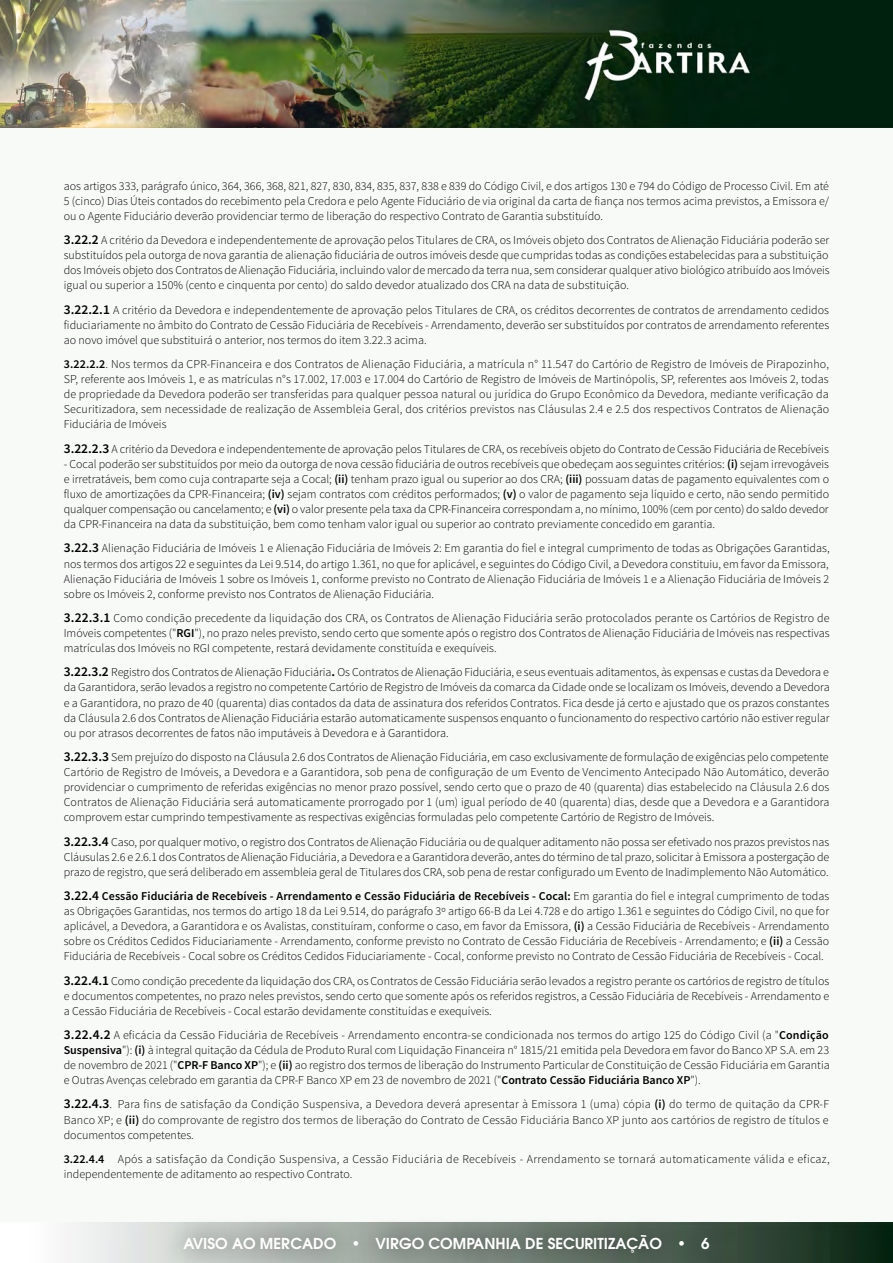
<style>
.page{position:relative;width:893px;height:1263px;background:#fff}
.page>*{position:absolute;margin:0;border:0;box-sizing:border-box;transform-origin:0 0}
.t1{font:600 15px "ITC Avant Garde Pro";color:#fff}
.t2{font:300 12px/15.1px "Source Sans Pro";color:#000;text-align:justify}
.t3{font:300 12px/15.1px "Source Sans Pro";letter-spacing:.025em;color:#000}
.s1{font-weight:600;font-size:13.5px}
.s2{font-weight:600}
</style>
<div class="page">
<img style="left:0;top:1px;width:893px;height:127px">
<img style="left:68px;top:1222px;width:825px;height:41px">
<div style="left:162px;top:1213px;width:569px;height:50px;background:#000;opacity:.75"></div>
<div style="left:0;top:128px;width:893px;height:1094px;background:#f8faf8"></div>
<p class="t2" style="left:64px;top:178px;width:767px">aos artigos 333, parágrafo único, 364, 366, 368, 821, 827, 830, 834, 835, 837, 838 e 839 do Código Civil, e dos artigos 130 e 794 do Código de Processo Civil. Em até 5 (cinco) Dias Úteis contados do recebimento pela Credora e pelo Agente Fiduciário de via original da carta de fiança nos termos acima previstos, a Emissora e/ ou o Agente Fiduciário deverão providenciar termo de liberação do respectivo Contrato de Garantia substituído.</p>
<p class="t2" style="left:64px;top:233px;width:767px"><span class="s1">3.22.2</span> A critério da Devedora e independentemente de aprovação pelos Titulares de CRA, os Imóveis objeto dos Contratos de Alienação Fiduciária poderão ser substituídos pela outorga de nova garantia de alienação fiduciária de outros imóveis desde que cumpridas todas as condições estabelecidas para a substituição dos Imóveis objeto dos Contratos de Alienação Fiduciária, incluindo valor de mercado da terra nua, sem considerar qualquer ativo biológico atribuído aos Imóveis igual ou superior a 150% (cento e cinquenta por cento) do saldo devedor atualizado dos CRA na data de substituição.</p>
<p class="t2" style="left:64px;top:302px;width:767px"><span class="s1">3.22.2.1</span> A critério da Devedora e independentemente de aprovação pelos Titulares de CRA, os créditos decorrentes de contratos de arrendamento cedidos fiduciariamente no âmbito do Contrato de Cessão Fiduciária de Recebíveis - Arrendamento, deverão ser substituídos por contratos de arrendamento referentes ao novo imóvel que substituirá o anterior, nos termos do item 3.22.3 acima.</p>
<p class="t2" style="left:64px;top:356px;width:767px"><span class="s2">3.22.2.2</span>. Nos termos da CPR-Financeira e dos Contratos de Alienação Fiduciária, a matrícula n° 11.547 do Cartório de Registro de Imóveis de Pirapozinho, SP, referente aos Imóveis 1, e as matrículas n°s 17.002, 17.003 e 17.004 do Cartório de Registro de Imóveis de Martinópolis, SP, referentes aos Imóveis 2, todas de propriedade da Devedora poderão ser transferidas para qualquer pessoa natural ou jurídica do Grupo Econômico da Devedora, mediante verificação da Securitizadora, sem necessidade de realização de Assembleia Geral, dos critérios previstos nas Cláusulas 2.4 e 2.5 dos respectivos Contratos de Alienação Fiduciária de Imóveis</p>
<p class="t2" style="left:64px;top:441px;width:767px"><span class="s1">3.22.2.3</span> A critério da Devedora e independentemente de aprovação pelos Titulares de CRA, os recebíveis objeto do Contrato de Cessão Fiduciária de Recebíveis</p>
<p class="t2" style="left:64px;top:456px;width:767px">- Cocal poderão ser substituídos por meio da outorga de nova cessão fiduciária de outros recebíveis que obedeçam aos seguintes critérios: <span class="s2">(i)</span> sejam irrevogáveis e irretratáveis, bem como cuja contraparte seja a Cocal; <span class="s2">(ii)</span> tenham prazo igual ou superior ao dos CRA; <span class="s2">(iii)</span> possuam datas de pagamento equivalentes com o fluxo de amortizações da CPR-Financeira; <span class="s2">(iv)</span> sejam contratos com créditos performados; <span class="s2">(v)</span> o valor de pagamento seja líquido e certo, não sendo permitido qualquer compensação ou cancelamento; e <span class="s2">(vi)</span> o valor presente pela taxa da CPR-Financeira correspondam a, no mínimo, 100% (cem por cento) do saldo devedor da CPR-Financeira na data da substituição, bem como tenham valor igual ou superior ao contrato previamente concedido em garantia.</p>
<p class="t2" style="left:64px;top:541px;width:767px"><span class="s1">3.22.3</span> Alienação Fiduciária de Imóveis 1 e Alienação Fiduciária de Imóveis 2: Em garantia do fiel e integral cumprimento de todas as Obrigações Garantidas, nos termos dos artigos 22 e seguintes da Lei 9.514, do artigo 1.361, no que for aplicável, e seguintes do Código Civil, a Devedora constituiu, em favor da Emissora, Alienação Fiduciária de Imóveis 1 sobre os Imóveis 1, conforme previsto no Contrato de Alienação Fiduciária de Imóveis 1 e a Alienação Fiduciária de Imóveis 2 sobre os Imóveis 2, conforme previsto nos Contratos de Alienação Fiduciária.</p>
<p class="t2" style="left:64px;top:610px;width:767px"><span class="s1">3.22.3.1</span> Como condição precedente da liquidação dos CRA, os Contratos de Alienação Fiduciária serão protocolados perante os Cartórios de Registro de Imóveis competentes ("<span class="s2">RGI</span>"), no prazo neles previsto, sendo certo que somente após o registro dos Contratos de Alienação Fiduciária de Imóveis nas respectivas matrículas dos Imóveis no RGI competente, restará devidamente constituída e exequíveis.</p>
<p class="t2" style="left:64px;top:665px;width:767px"><span class="s1">3.22.3.2</span> Registro dos Contratos de Alienação Fiduciária<span class="s1">.</span> Os Contratos de Alienação Fiduciária, e seus eventuais aditamentos, às expensas e custas da Devedora e da Garantidora, serão levados a registro no competente Cartório de Registro de Imóveis da comarca da Cidade onde se localizam os Imóveis, devendo a Devedora e a Garantidora, no prazo de 40 (quarenta) dias contados da data de assinatura dos referidos Contratos. Fica desde já certo e ajustado que os prazos constantes da Cláusula 2.6 dos Contratos de Alienação Fiduciária estarão automaticamente suspensos enquanto o funcionamento do respectivo cartório não estiver regular ou por atrasos decorrentes de fatos não imputáveis à Devedora e à Garantidora.</p>
<p class="t2" style="left:64px;top:749px;width:767px"><span class="s1">3.22.3.3</span> Sem prejuízo do disposto na Cláusula 2.6 dos Contratos de Alienação Fiduciária, em caso exclusivamente de formulação de exigências pelo competente Cartório de Registro de Imóveis, a Devedora e a Garantidora, sob pena de configuração de um Evento de Vencimento Antecipado Não Automático, deverão providenciar o cumprimento de referidas exigências no menor prazo possível, sendo certo que o prazo de 40 (quarenta) dias estabelecido na Cláusula 2.6 dos Contratos de Alienação Fiduciária será automaticamente prorrogado por 1 (um) igual período de 40 (quarenta) dias, desde que a Devedora e a Garantidora comprovem estar cumprindo tempestivamente as respectivas exigências formuladas pelo competente Cartório de Registro de Imóveis.</p>
<p class="t2" style="left:64px;top:834px;width:767px"><span class="s1">3.22.3.4</span> Caso, por qualquer motivo, o registro dos Contratos de Alienação Fiduciária ou de qualquer aditamento não possa ser efetivado nos prazos previstos nas Cláusulas 2.6 e 2.6.1 dos Contratos de Alienação Fiduciária, a Devedora e a Garantidora deverão, antes do término de tal prazo, solicitar à Emissora a postergação de prazo de registro, que será deliberado em assembleia geral de Titulares dos CRA, sob pena de restar configurado um Evento de Inadimplemento Não Automático.</p>
<p class="t2" style="left:64px;top:888px;width:767px"><span class="s1">3.22.4</span> <span class="s2">Cessão Fiduciária de Recebíveis - Arrendamento e Cessão Fiduciária de Recebíveis - Cocal:</span> Em garantia do fiel e integral cumprimento de todas as Obrigações Garantidas, nos termos do artigo 18 da Lei 9.514, do parágrafo 3º artigo 66-B da Lei 4.728 e do artigo 1.361 e seguintes do Código Civil, no que for aplicável, a Devedora, a Garantidora e os Avalistas, constituíram, conforme o caso, em favor da Emissora, <span class="s2">(i)</span> a Cessão Fiduciária de Recebíveis - Arrendamento sobre os Créditos Cedidos Fiduciariamente - Arrendamento, conforme previsto no Contrato de Cessão Fiduciária de Recebíveis - Arrendamento; e <span class="s2">(ii)</span> a Cessão Fiduciária de Recebíveis - Cocal sobre os Créditos Cedidos Fiduciariamente - Cocal, conforme previsto no Contrato de Cessão Fiduciária de Recebíveis - Cocal.</p>
<p class="t2" style="left:64px;top:973px;width:767px"><span class="s1">3.22.4.1</span> Como condição precedente da liquidação dos CRA, os Contratos de Cessão Fiduciária serão levados a registro perante os cartórios de registro de títulos e documentos competentes, no prazo neles previstos, sendo certo que somente após os referidos registros, a Cessão Fiduciária de Recebíveis - Arrendamento e a Cessão Fiduciária de Recebíveis - Cocal estarão devidamente constituídas e exequíveis.</p>
<p class="t2" style="left:64px;top:1027px;width:767px"><span class="s1">3.22.4.2</span> A eficácia da Cessão Fiduciária de Recebíveis - Arrendamento encontra-se condicionada nos termos do artigo 125 do Código Civil (a "<span class="s2">Condição Suspensiva</span>"): <span class="s2">(i)</span> à integral quitação da Cédula de Produto Rural com Liquidação Financeira n° 1815/21 emitida pela Devedora em favor do Banco XP S.A. em 23 de novembro de 2021 ("<span class="s2">CPR-F Banco XP</span>"); e <span class="s2">(ii)</span> ao registro dos termos de liberação do Instrumento Particular de Constituição de Cessão Fiduciária em Garantia e Outras Avenças celebrado em garantia da CPR-F Banco XP em 23 de novembro de 2021 ("<span class="s2">Contrato Cessão Fiduciária Banco XP</span>").</p>
<p class="t2" style="left:64px;top:1097px;width:767px"><span class="s1">3.22.4.3</span>. Para fins de satisfação da Condição Suspensiva, a Devedora deverá apresentar à Emissora 1 (uma) cópia <span class="s2">(i)</span> do termo de quitação da CPR-F Banco XP; e <span class="s2">(ii)</span> do comprovante de registro dos termos de liberação do Contrato de Cessão Fiduciária Banco XP junto aos cartórios de registro de títulos e documentos competentes.</p>
<p class="t3" style="left:64px;top:1151px;width:767px"><span class="s2">3.22.4.4</span> Após a satisfação da Condição Suspensiva, a Cessão Fiduciária de Recebíveis - Arrendamento se tornará automaticamente válida e eficaz, independentemente de aditamento ao respectivo Contrato.</p>
<p class="t1" style="left:184px;top:1233px;width:527px">AVISO AO MERCADO • VIRGO COMPANHIA DE SECURITIZAÇÃO • 6</p>
</div>
